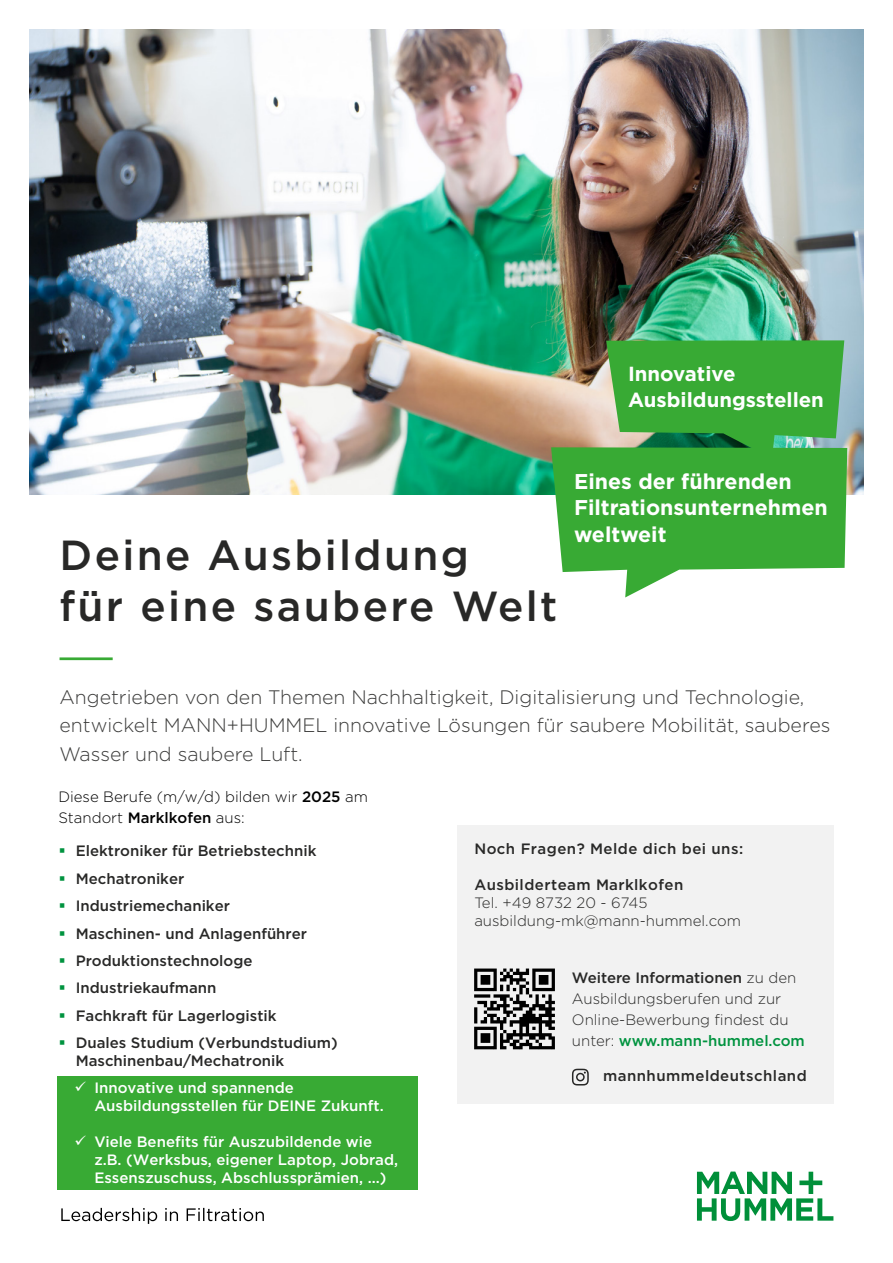
<style>
.page{position:relative;width:893px;height:1263px;background:#fff}
.page>*{position:absolute;margin:0;border:0;box-sizing:border-box;transform-origin:0 0}
.t1{font:500 42px/51px "Gotham";letter-spacing:.055em;color:#282827}
.t2{font:700 21.3px/26.7px "Gotham";color:#fff}
.t3{font:700 20.4px/26.7px "Gotham";color:#fff}
.t4{font:300 19.5px/28.5px "Gotham";color:#3b3b3a}
.t5{font:500 15px/27.5px "Gotham";color:#282827}
.t6{font:500 15px/18px "Gotham";color:#fff}
.t7{font:300 15px/21px "Gotham";color:#282827}
.t8{font:500 15px "Gotham";letter-spacing:.03em;color:#282827}
.t9{font:300 15px/21px "Gotham";color:#000}
.s1{font-weight:500}
.s2{font-weight:500;color:#00933f}
</style>
<div class="page">
<img style="left:30px;top:30px;width:833px;height:464px">
<hr style="left:60px;top:657px;width:53px;height:3px;background:#38aa34">
<svg style="left:61px;top:1208px;width:203px;height:16px"></svg>
<svg style="left:697px;top:1171px;width:136px;height:50px"></svg>
<div style="left:457px;top:825px;width:376px;height:278px;background:#f2f2f2"></div>
<svg style="left:572px;top:1069px;width:17px;height:16px"></svg>
<svg style="left:474px;top:968px;width:81px;height:81px"></svg>
<svg style="left:551px;top:340px;width:296px;height:257px;background:#5ab256"></svg>
<div style="left:57px;top:1077px;width:361px;height:113px;background:#38aa34"></div>
<h3 class="t3" style="left:628px;top:360px;width:197px">Innovative<br>Ausbildungsstellen</h3>
<h1 class="t1" style="left:60px;top:529px;width:499px">Deine Ausbildung<br>für eine saubere Welt</h1>
<h2 class="t2" style="left:574px;top:468px;width:255px">Eines der führenden<br>Filtrationsunternehmen weltweit</h2>
<h3 class="t4" style="left:60px;top:682px;width:772px">Angetrieben von den Themen Nachhaltigkeit, Digitalisierung und Technologie, entwickelt MANN+HUMMEL innovative Lösungen für saubere Mobilität, sauberes<br>Wasser und saubere Luft.</h3>
<p class="t9" style="left:58px;top:785px;width:311px">Diese Berufe (m/w/d) bilden wir <span class="s1">2025</span> am<br>Standort <span class="s1">Marklkofen</span> aus:</p>
<p class="t8" style="left:474px;top:839px;width:270px">Noch Fragen? Melde dich bei uns:</p>
<p class="t8" style="left:474px;top:875px;width:210px">Ausbilderteam Marklkofen</p>
<p class="t7" style="left:474px;top:894px;width:268px;line-height:18px">Tel. +49 8732 20 - 6745 ausbildung-mk@mann-hummel.com</p>
<p class="t5" style="left:76px;top:837px;width:263px">Elektroniker für Betriebstechnik<br>Mechatroniker<br>Industriemechaniker<br>Maschinen- und Anlagenführer<br>Produktionstechnologe<br>Industriekaufmann<br>Fachkraft für Lagerlogistik<br>Duales Studium (Verbundstudium)</p>
<p class="t5" style="left:76px;top:1047px;width:210px">Maschinenbau/Mechatronik</p>
<p class="t6" style="left:94px;top:1078px;width:291px;text-indent:-20px">✓ Innovative und spannende<br>Ausbildungsstellen für DEINE Zukunft.</p>
<p class="t6" style="left:94px;top:1132px;width:305px;text-indent:-20px">✓ Viele Benefits für Auszubildende wie z.B. (Werksbus, eigener Laptop, Jobrad,<br>Essenszuschuss, Abschlussprämien, ...)</p>
<p class="t7" style="left:572px;top:967px;width:234px"><span class="s1">Weitere Informationen</span> zu den<br>Ausbildungsberufen und zur<br>Online-Bewerbung findest du unter: <span class="s2">www.mann-hummel.com</span></p>
<p class="t8" style="left:603px;top:1066px;width:205px">mannhummeldeutschland</p>
</div>
